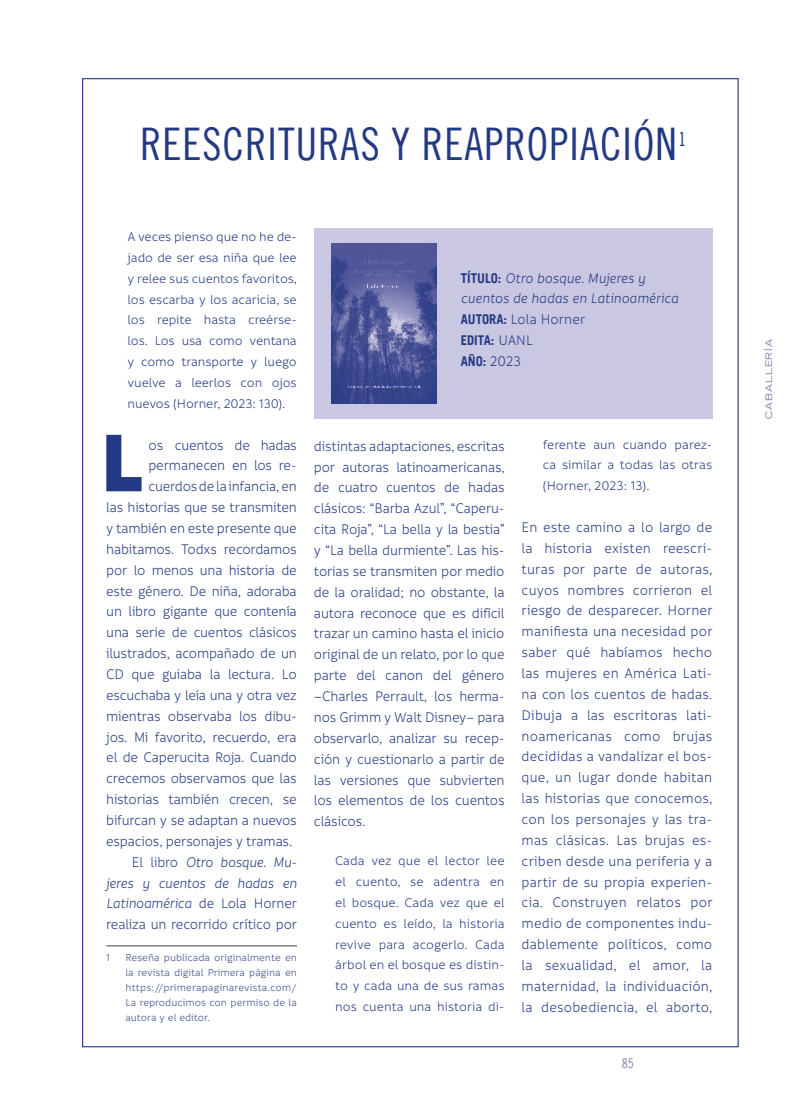
<style>
.page{position:relative;width:808px;height:1106px;background:#fff}
.page>*{position:absolute;margin:0;border:0;box-sizing:border-box;transform-origin:0 0}
.Capitular_-_Caballer{font:900 87.9px "Informative";color:#243983;scale:.95 1}
.Cuerpo_de_texto_caba{font:45px "Trade Gothic LT Cond Eighteen";letter-spacing:.025em;color:#243983;scale:.95 1}
.Cuerpo_de_texto_caba-2{font:19.2px "Trade Gothic LT Cond Eighteen";color:#243983;scale:.95 1}
.Cuerpo_de_texto_caba-3{font:15px/20.9px "Informative";color:#243983;text-align:justify;scale:.95 1}
.Capitular_-_Caballer-2{font:15px/20.9px "Informative";letter-spacing:-.02em;color:#243983;text-align:right;scale:.95 1}
.Cuerpo_de_texto_caba-4{font:italic 15px/20.9px "Informative";letter-spacing:-.015em;color:#243983;text-align:justify;scale:.95 1}
.Citas_en_caballería{font:13.5px/20.9px "Informative";color:#243983;text-align:justify}
.Cuerpo_de_texto_caba-5{font:700 13.5px "Trade Gothic LT";color:#243983;scale:.95 1}
.t1{font:13.5px "Trade Gothic LT Cond Eighteen";color:#8585b8}
.Notas_al_pie{font:10.8px/15px "Informative";letter-spacing:-.005em;color:#3a478d;text-align:justify}
.t2{font:expanded 9px "Trade Gothic LT";letter-spacing:.1em;color:#7a7bb1}
.s1{font-style:normal}
.s2{font-family:"Trade Gothic LT";font-weight:700;font-style:normal;font-size:13.5px}
.s3{font-family:"Trade Gothic LT";font-weight:700;font-size:13.5px}
.s4{font-family:"Informative";font-weight:400;font-size:15px}
.s5{color:#1d1d1b}
</style>
<div class="page">
<div style="left:314px;top:228px;width:398px;height:191px;background:#c9c7e1"></div>
<hr style="left:106px;top:945px;width:191px;height:1px;background:#3d3d3c">
<img style="left:331px;top:243px;width:106px;height:160px">
<p class="Cuerpo_de_texto_caba" style="left:140px;top:117px;width:567px">REESCRITURAS Y REAPROPIACIÓN</p>
<p class="Cuerpo_de_texto_caba-2" style="left:678px;top:128px;width:10px">1</p>
<p class="Citas_en_caballería" style="left:128px;top:227px;width:171px">A veces pienso que no he de&shy;jado de ser esa niña que lee y relee sus cuentos favoritos, los escarba y los acaricia, se los repite hasta creérse&shy;los. Los usa como ventana y como transporte y luego vuelve a leerlos con ojos nuevos (Horner, 2023: 130).</p>
<p class="Capitular_-_Caballer" style="left:101px;top:410px;width:46px">L</p>
<p class="Capitular_-_Caballer-2" style="left:106px;top:435px;width:202px">os cuentos de hadas permanecen en los re&shy;cuerdos de la infancia, en<br>las historias que se transmiten y también en este presente que habitamos. Todxs recordamos por lo menos una historia de este género. De niña, adoraba un libro gigante que contenía una serie de cuentos clásicos ilustrados, acompañado de un<br>CD que guiaba la lectura. Lo escuchaba y leía una y otra vez mientras observaba los dibu&shy;jos. Mi favorito, recuerdo, era el de Caperucita Roja. Cuando crecemos observamos que las historias también crecen, se bifurcan y se adaptan a nuevos espacios, personajes y tramas.</p>
<p class="Cuerpo_de_texto_caba-4" style="left:106px;top:852px;width:202px;text-indent:26px"><span class="s1">El libro</span> Otro bosque. Mu&shy;jeres y cuentos de hadas en Latinoamérica <span class="s1">de Lola Horner realiza un recorrido crítico por</span></p>
<p class="Notas_al_pie" style="left:106px;top:950px;width:5px">1</p>
<p class="Notas_al_pie" style="left:125px;top:950px;width:173px">Reseña publicada originalmente en la revista digital Primera página en https://primerapaginarevista.com/ La reproducimos con permiso de la autora y el editor.</p>
<p class="Cuerpo_de_texto_caba-4" style="left:461px;top:268px;width:231px"><span class="s2">TÍTULO:</span> Otro bosque. Mujeres y cuentos de hadas en Latinoamérica</p>
<p class="Cuerpo_de_texto_caba-3" style="left:461px;top:309px;width:133px"><span class="s3">AUTORA:</span> Lola Horner</p>
<p class="Cuerpo_de_texto_caba-5" style="left:461px;top:332px;width:78px">EDITA: <span class="s4">UANL</span></p>
<p class="Cuerpo_de_texto_caba-5" style="left:461px;top:353px;width:65px">AÑO: <span class="s4">2023</span></p>
<p class="Cuerpo_de_texto_caba-3" style="left:314px;top:436px;width:203px">distintas adaptaciones, escritas por autoras latinoamericanas, de cuatro cuentos de hadas clásicos: “Barba Azul”, “Caperu&shy;cita Roja”, “La bella y la bestia” y “La bella durmiente”. Las his&shy;torias se transmiten por medio de la oralidad; no obstante, la autora reconoce que es difícil trazar un camino hasta el inicio original de un relato, por lo que parte del canon del género <span class="s5">–</span>Charles Perrault, los herma&shy;nos Grimm y Walt Disney– para observarlo, analizar su recep&shy;ción y cuestionarlo a partir de las versiones que subvierten los elementos de los cuentos clásicos.</p>
<p class="Citas_en_caballería" style="left:335px;top:850px;width:171px">Cada vez que el lector lee el cuento, se adentra en el bosque. Cada vez que el cuento es leído, la historia revive para acogerlo. Cada árbol en el bosque es distin&shy;to y cada una de sus ramas nos cuenta una historia di-</p>
<p class="Citas_en_caballería" style="left:543px;top:434px;width:171px">ferente aun cuando parez&shy;ca similar a todas las otras (Horner, 2023: 13).</p>
<p class="Cuerpo_de_texto_caba-3" style="left:522px;top:517px;width:203px">En este camino a lo largo de la historia existen reescri&shy;turas por parte de autoras, cuyos nombres corrieron el riesgo de desparecer. Horner manifiesta una necesidad por saber qué habíamos hecho las mujeres en América Lati&shy;na con los cuentos de hadas.<br>Dibuja a las escritoras lati&shy;noamericanas como brujas decididas a vandalizar el bos&shy;que, un lugar donde habitan las historias que conocemos, con los personajes y las tra&shy;mas clásicas. Las brujas es&shy;criben desde una periferia y a partir de su propia experien&shy;cia. Construyen relatos por medio de componentes indu&shy;dablemente políticos, como la sexualidad, el amor, la maternidad, la individuación, la desobediencia, el aborto,</p>
<p class="t1" style="left:622px;top:1055px;width:13px">85</p>
<p class="t2" style="left:763px;top:419px;width:81px;rotate:-90deg">CABALLERÍA</p>
</div>
